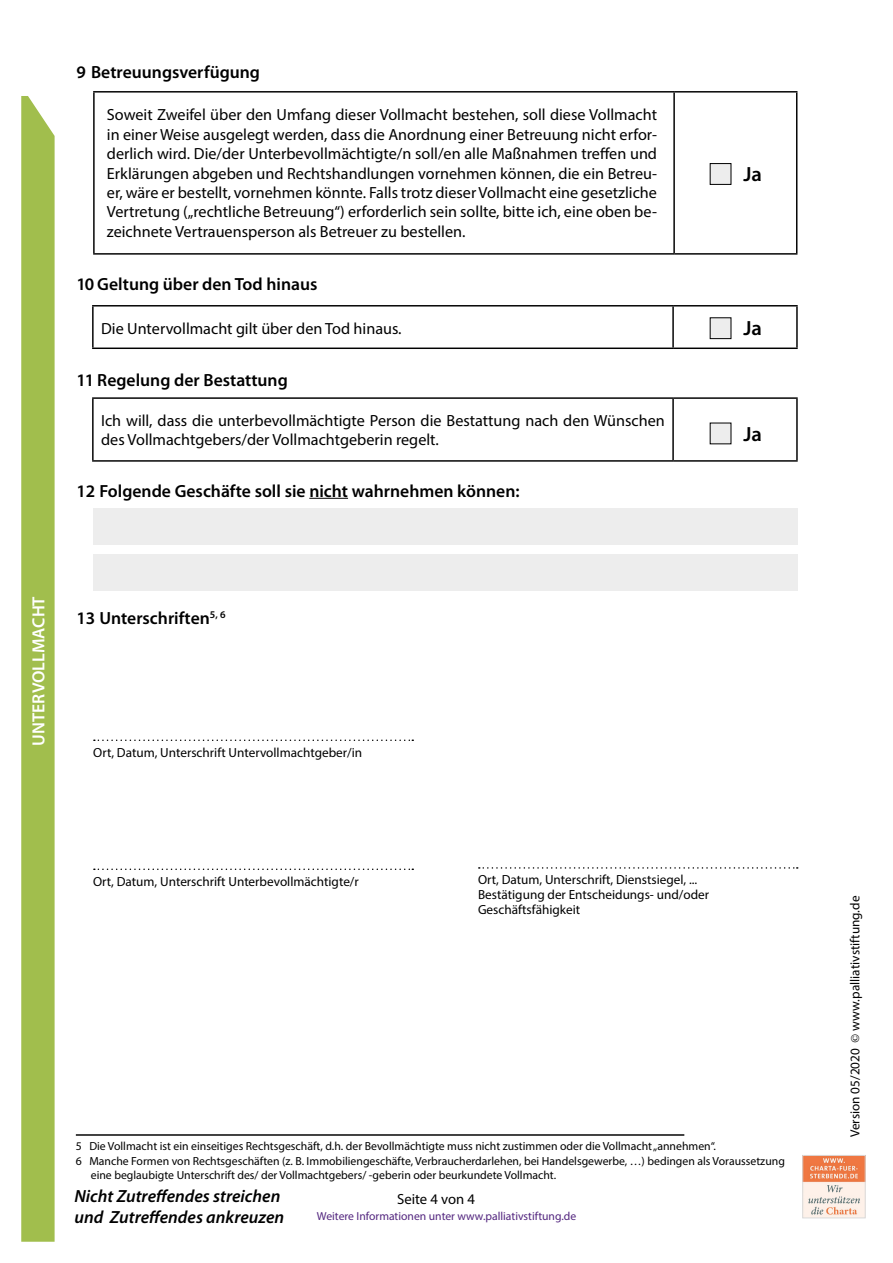
<style>
.page{position:relative;width:893px;height:1263px;background:#fff}
.page>*{position:absolute;margin:0;border:0;box-sizing:border-box;transform-origin:0 0}
.t1{font:600 20.55px "Myriad Pro";color:#000}
.t2{font:600 17.7px "Myriad Pro";color:#000}
.t3{font:italic 600 17.7px "Myriad Pro";color:#000}
.t4{font:600 17.7px "Myriad Pro";color:#fff}
.t5{font:16.2px/19.4px "Myriad Pro";color:#000;text-align:justify}
.t6{font:14.7px "Myriad Pro";color:#000}
.t7{font:13.2px/14.7px "Myriad Pro";color:#000}
.t8{font:11.7px/15.6px "Myriad Pro";color:#000}
.t9{font:11.7px "Myriad Pro";color:#53267f}
.s1{font-family:"Minion Pro"}
</style>
<div class="page">
<svg style="left:21px;top:96px;width:34px;height:1146px"></svg>
<hr style="left:92px;top:305px;width:581px;height:1px;background:#000">
<hr style="left:92px;top:306px;width:2px;height:42px;background:#000">
<hr style="left:673px;top:305px;width:125px;height:1px;background:#000">
<hr style="left:672px;top:306px;width:2px;height:42px;background:#000">
<hr style="left:796px;top:306px;width:2px;height:42px;background:#000">
<hr style="left:92px;top:348px;width:581px;height:1px;background:#000">
<hr style="left:673px;top:348px;width:125px;height:1px;background:#000">
<img style="left:804px;top:1157px;width:59px;height:59px">
<div style="left:802px;top:1155px;width:63px;height:63px;border:1px solid #dadada"></div>
<hr style="left:76px;top:1134px;width:608px;height:2px;background:#000">
<hr style="left:309px;top:498px;width:39px;height:1px;background:#000">
<div style="left:93px;top:508px;width:704px;height:37px;background:#ededed"></div>
<svg style="left:94px;top:868px;width:319px;height:2px"></svg>
<svg style="left:479px;top:867px;width:319px;height:2px"></svg>
<svg style="left:94px;top:739px;width:319px;height:2px"></svg>
<hr style="left:93px;top:91px;width:581px;height:2px;background:#000">
<hr style="left:93px;top:93px;width:2px;height:160px;background:#000">
<hr style="left:674px;top:91px;width:123px;height:2px;background:#000">
<hr style="left:673px;top:93px;width:2px;height:160px;background:#000">
<hr style="left:796px;top:93px;width:1px;height:160px;background:#000">
<hr style="left:93px;top:253px;width:581px;height:2px;background:#000">
<hr style="left:674px;top:253px;width:123px;height:2px;background:#000">
<div style="left:710px;top:163px;width:21px;height:22px;background:#ededed;border:1px solid #000"></div>
<div style="left:93px;top:554px;width:704px;height:37px;background:#ededed"></div>
<hr style="left:92px;top:397px;width:581px;height:2px;background:#000">
<hr style="left:92px;top:399px;width:2px;height:61px;background:#000">
<hr style="left:673px;top:397px;width:125px;height:2px;background:#000">
<hr style="left:672px;top:399px;width:2px;height:61px;background:#000">
<hr style="left:796px;top:399px;width:2px;height:61px;background:#000">
<hr style="left:92px;top:460px;width:581px;height:2px;background:#000">
<hr style="left:673px;top:460px;width:125px;height:2px;background:#000">
<div style="left:710px;top:318px;width:21px;height:21px;background:#ededed"></div>
<div style="left:710px;top:423px;width:21px;height:21px;background:#ededed"></div>
<p class="t2" style="left:76px;top:61px;width:185px">9 Betreuungsverfügung</p>
<p class="t5" style="left:107px;top:105px;width:552px">Soweit Zweifel über den Umfang dieser Vollmacht bestehen, soll diese Vollmacht in einer Weise ausgelegt werden, dass die Anordnung einer Betreuung nicht erfor&shy;derlich wird. Die/der Unterbevollmächtigte/n soll/en alle Maßnahmen treffen und Erklärungen abgeben und Rechtshandlungen vornehmen können, die ein Betreu&shy;er, wäre er bestellt, vornehmen könnte. Falls trotz dieser Vollmacht eine gesetzliche Vertretung („rechtliche Betreuung“) erforderlich sein sollte, bitte ich, eine oben be&shy;zeichnete Vertrauensperson als Betreuer zu bestellen.</p>
<p class="t2" style="left:76px;top:273px;width:243px">10 Geltung über den Tod hinaus</p>
<p class="t5" style="left:101px;top:318px;width:302px">Die Untervollmacht gilt über den Tod hinaus.</p>
<p class="t2" style="left:76px;top:369px;width:213px">11 Regelung der Bestattung</p>
<p class="t5" style="left:101px;top:410px;width:565px">Ich will, dass die unterbevollmächtigte Person die Bestattung nach den Wünschen des Vollmachtgebers/der Vollmachtgeberin regelt.</p>
<p class="t2" style="left:76px;top:479px;width:445px">12 Folgende Geschäfte soll sie nicht wahrnehmen können:</p>
<p class="t4" style="left:27px;top:745px;width:151px;rotate:-90deg">UNTERVOLLMACHT</p>
<p class="t2" style="left:76px;top:607px;width:151px">13 Unterschriften<sup>5,</sup> <sup>6</sup></p>
<p class="t7" style="left:93px;top:744px;width:270px">Ort, Datum, Unterschrift Untervollmachtgeber/in</p>
<p class="t1" style="left:743px;top:161px;width:20px">Ja</p>
<p class="t1" style="left:743px;top:315px;width:20px">Ja</p>
<p class="t1" style="left:743px;top:421px;width:20px">Ja</p>
<p class="t7" style="left:93px;top:873px;width:267px">Ort, Datum, Unterschrift Unterbevollmächtigte/r</p>
<p class="t7" style="left:478px;top:872px;width:233px">Ort, Datum, Unterschrift, Dienstsiegel, ...<br>Bestätigung der Entscheidungs- und/oder<br>Geschäftsfähigkeit</p>
<p class="t8" style="left:76px;top:1138px;width:710px">5 Die Vollmacht ist ein einseitiges Rechtsgeschäft, d.h. der Bevollmächtigte muss nicht zustimmen oder die Vollmacht „annehmen“.<br>6 Manche Formen von Rechtsgeschäften (z. B. Immobiliengeschäfte, Verbraucherdarlehen, bei Handelsgewerbe, …) bedingen als Voraussetzung</p>
<p class="t8" style="left:91px;top:1167px;width:467px">eine beglaubigte Unterschrift des/ der Vollmachtgebers/ -geberin oder beurkundete Vollmacht.</p>
<p class="t3" style="left:74px;top:1185px;width:207px">Nicht Zutreffendes streichen</p>
<p class="t6" style="left:397px;top:1190px;width:79px">Seite 4 von 4</p>
<p class="t3" style="left:74px;top:1206px;width:211px">und Zutreffendes ankreuzen</p>
<p class="t9" style="left:317px;top:1209px;width:261px">Weitere Informationen unter www.palliativstiftung.de</p>
<p class="t7" style="left:847px;top:1137px;width:243px;rotate:-90deg">Version 05/2020 <span class="s1">©</span> www.palliativstiftung.de</p>
</div>
